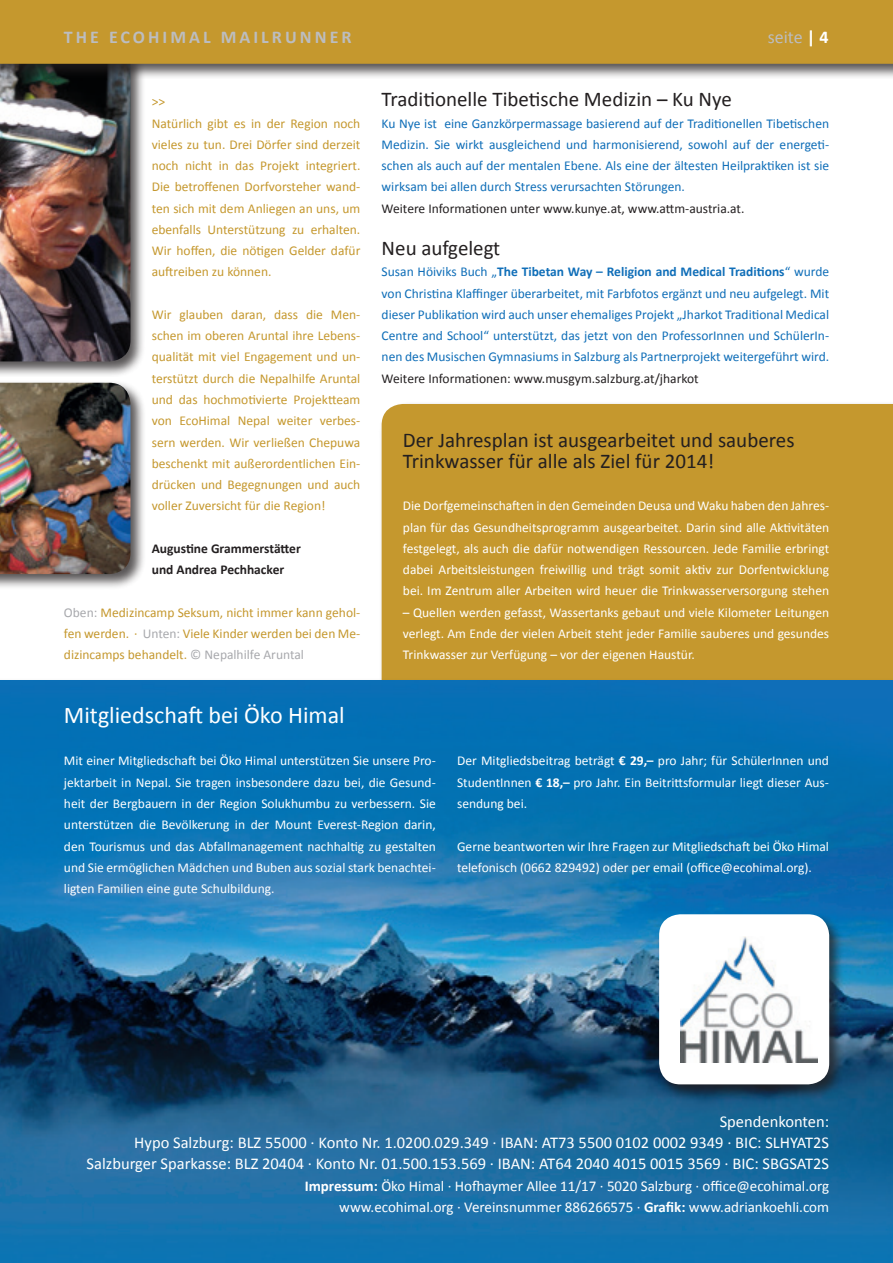
<style>
.page{position:relative;width:893px;height:1263px;background:#fff}
.page>*{position:absolute;margin:0;border:0;box-sizing:border-box;transform-origin:0 0}
.t1{font:24px "Calibri";color:#fff}
.t2{font:21px "Calibri";color:#231f20}
.t3{font:700 18px "Calibri";letter-spacing:.17em;color:#bcbdc0}
.t4{font:18px "Calibri";color:#bcbdc0}
.t5{font:16.5px "Calibri";color:#fff}
.t6{font:15px "Calibri";color:#fff}
.t7{font:13.5px/21.3px "Calibri";color:#fff;text-align:justify}
.t8{font:13.5px/21.3px "Calibri";color:#c5982e;text-align:justify}
.t9{font:13.5px/21.3px "Calibri";color:#0f6eb8;text-align:justify}
.t10{font:13.5px "Calibri";color:#231f20}
.t11{font:700 13.5px "Calibri";color:#231f20}
.s1{font-weight:700;color:#fff}
.s2{color:#a8a9ad}
.s3{font-weight:700}
</style>
<div class="page">
<div style="left:382px;top:404px;width:511px;height:273px;background:#c5982e"></div>
<div style="left:0;top:52px;width:146px;height:325px;background:#231f20;opacity:.75"></div>
<img style="left:0;top:79px;width:130px;height:282px">
<img style="left:0;top:680px;width:893px;height:583px">
<div style="left:0;top:0;width:893px;height:79px;background:#231f20;opacity:.75"></div>
<div style="left:0;top:0;width:893px;height:64px;background:#c5982e"></div>
<div style="left:656px;top:911px;width:189px;height:189px;background:#231f20;opacity:.75"></div>
<div style="left:659px;top:914px;width:170px;height:170px;background:#fff;border-radius:21px"></div>
<img style="left:680px;top:937px;width:137px;height:125px">
<div style="left:0;top:380px;width:145px;height:209px;background:#231f20;opacity:.75"></div>
<img style="left:0;top:383px;width:130px;height:191px">
<p class="t3" style="left:64px;top:25px;width:289px">THE ECOHIMAL MAILRUNNER</p>
<p class="t4" style="left:768px;top:25px;width:62px">seite <span class="s1">| 4</span></p>
<p class="t8" style="left:152px;top:91px;width:15px">&gt;&gt;</p>
<p class="t8" style="left:152px;top:112px;width:210px">Natürlich gibt es in der Region noch vieles zu tun. Drei Dörfer sind derzeit noch nicht in das Projekt integriert.<br>Die betroffenen Dorfvorsteher wand&shy;ten sich mit dem Anliegen an uns, um ebenfalls Unterstützung zu erhalten.<br>Wir hoffen, die nötigen Gelder dafür auftreiben zu können.</p>
<p class="t8" style="left:152px;top:303px;width:210px">Wir glauben daran, dass die Men&shy;schen im oberen Aruntal ihre Lebens&shy;qualität mit viel Engagement und un&shy;terstützt durch die Nepalhilfe Aruntal und das hochmotivierte Projektteam von EcoHimal Nepal weiter verbes&shy;sern werden. Wir verließen Chepuwa beschenkt mit außerordentlichen Ein&shy;drücken und Begegnungen und auch voller Zuversicht für die Region!</p>
<p class="t11" style="left:152px;top:540px;width:151px">Augustine Grammerstätter</p>
<p class="t11" style="left:152px;top:561px;width:134px">und Andrea Pechhacker</p>
<p class="t8" style="left:64px;top:601px;width:298px"><span class="s2">Oben:</span> Medizincamp Seksum, nicht immer kann gehol&shy;fen werden. · <span class="s2">Unten:</span> Viele Kinder werden bei den Me&shy;dizincamps behandelt. <span class="s2">© Nepalhilfe Aruntal</span></p>
<p class="t2" style="left:382px;top:86px;width:352px">Traditionelle Tibetische Medizin – Ku Nye</p>
<p class="t9" style="left:382px;top:112px;width:449px">Ku Nye ist eine Ganzkörpermassage basierend auf der Traditionellen Tibetischen Medizin. Sie wirkt ausgleichend und harmonisierend, sowohl auf der energeti&shy;schen als auch auf der mentalen Ebene. Als eine der ältesten Heilpraktiken ist sie wirksam bei allen durch Stress verursachten Störungen.</p>
<p class="t10" style="left:382px;top:200px;width:364px">Weitere Informationen unter www.kunye.at, www.attm-austria.at.</p>
<p class="t2" style="left:382px;top:235px;width:120px">Neu aufgelegt</p>
<p class="t9" style="left:382px;top:261px;width:449px">Susan Höiviks Buch „<span class="s3">The Tibetan Way – Religion and Medical Traditions</span>“ wurde von Christina Klaffinger überarbeitet, mit Farbfotos ergänzt und neu aufgelegt. Mit dieser Publikation wird auch unser ehemaliges Projekt „Jharkot Traditional Medical Centre and School“ unterstützt, das jetzt von den ProfessorInnen und SchülerIn&shy;nen des Musischen Gymnasiums in Salzburg als Partnerprojekt weitergeführt wird.</p>
<p class="t10" style="left:382px;top:370px;width:319px">Weitere Informationen: www.musgym.salzburg.at/jharkot</p>
<p class="t2" style="left:403px;top:426px;width:393px">Der Jahresplan ist ausgearbeitet und sauberes</p>
<p class="t2" style="left:403px;top:448px;width:313px">Trinkwasser für alle als Ziel für 2014!</p>
<p class="t7" style="left:403px;top:494px;width:428px">Die Dorfgemeinschaften in den Gemeinden Deusa und Waku haben den Jahres&shy;plan für das Gesundheitsprogramm ausgearbeitet. Darin sind alle Aktivitäten festgelegt, als auch die dafür notwendigen Ressourcen. Jede Familie erbringt dabei Arbeitsleistungen freiwillig und trägt somit aktiv zur Dorfentwicklung bei. Im Zentrum aller Arbeiten wird heuer die Trinkwasserversorgung stehen</p>
<p class="t7" style="left:403px;top:601px;width:428px">– Quellen werden gefasst, Wassertanks gebaut und viele Kilometer Leitungen verlegt. Am Ende der vielen Arbeit steht jeder Familie sauberes und gesundes Trinkwasser zur Verfügung – vor der eigenen Haustür.</p>
<p class="t1" style="left:64px;top:700px;width:282px">Mitgliedschaft bei Öko Himal</p>
<p class="t7" style="left:64px;top:750px;width:373px">Mit einer Mitgliedschaft bei Öko Himal unterstützen Sie unsere Pro&shy;jektarbeit in Nepal. Sie tragen insbesondere dazu bei, die Gesund&shy;heit der Bergbauern in der Region Solukhumbu zu verbessern. Sie unterstützen die Bevölkerung in der Mount Everest-Region darin, den Tourismus und das Abfallmanagement nachhaltig zu gestalten und Sie ermöglichen Mädchen und Buben aus sozial stark benachtei&shy;ligten Familien eine gute Schulbildung.</p>
<p class="t7" style="left:457px;top:750px;width:373px">Der Mitgliedsbeitrag beträgt <span class="s3">€ 29,–</span> pro Jahr; für SchülerInnen und StudentInnen <span class="s3">€ 18,–</span> pro Jahr. Ein Beitrittsformular liegt dieser Aus&shy;sendung bei.</p>
<p class="t7" style="left:457px;top:835px;width:373px">Gerne beantworten wir Ihre Fragen zur Mitgliedschaft bei Öko Himal telefonisch (0662 829492) oder per email (office@ecohimal.org).</p>
<p class="t5" style="left:720px;top:1111px;width:111px">Spendenkonten:</p>
<p class="t5" style="left:134px;top:1132px;width:696px">Hypo Salzburg: BLZ 55000 · Konto Nr. 1.0200.029.349 · IBAN: AT73 5500 0102 0002 9349 · BIC: SLHYAT2S</p>
<p class="t5" style="left:87px;top:1154px;width:744px">Salzburger Sparkasse: BLZ 20404 · Konto Nr. 01.500.153.569 · IBAN: AT64 2040 4015 0015 3569 · BIC: SBGSAT2S</p>
<p class="t6" style="left:305px;top:1176px;width:526px"><span class="s3">Impressum:</span> Öko Himal · Hofhaymer Allee 11/17 · 5020 Salzburg · office@ecohimal.org</p>
<p class="t6" style="left:339px;top:1198px;width:491px">www.ecohimal.org · Vereinsnummer 886266575 · <span class="s3">Grafik:</span> www.adriankoehli.com</p>
</div>
